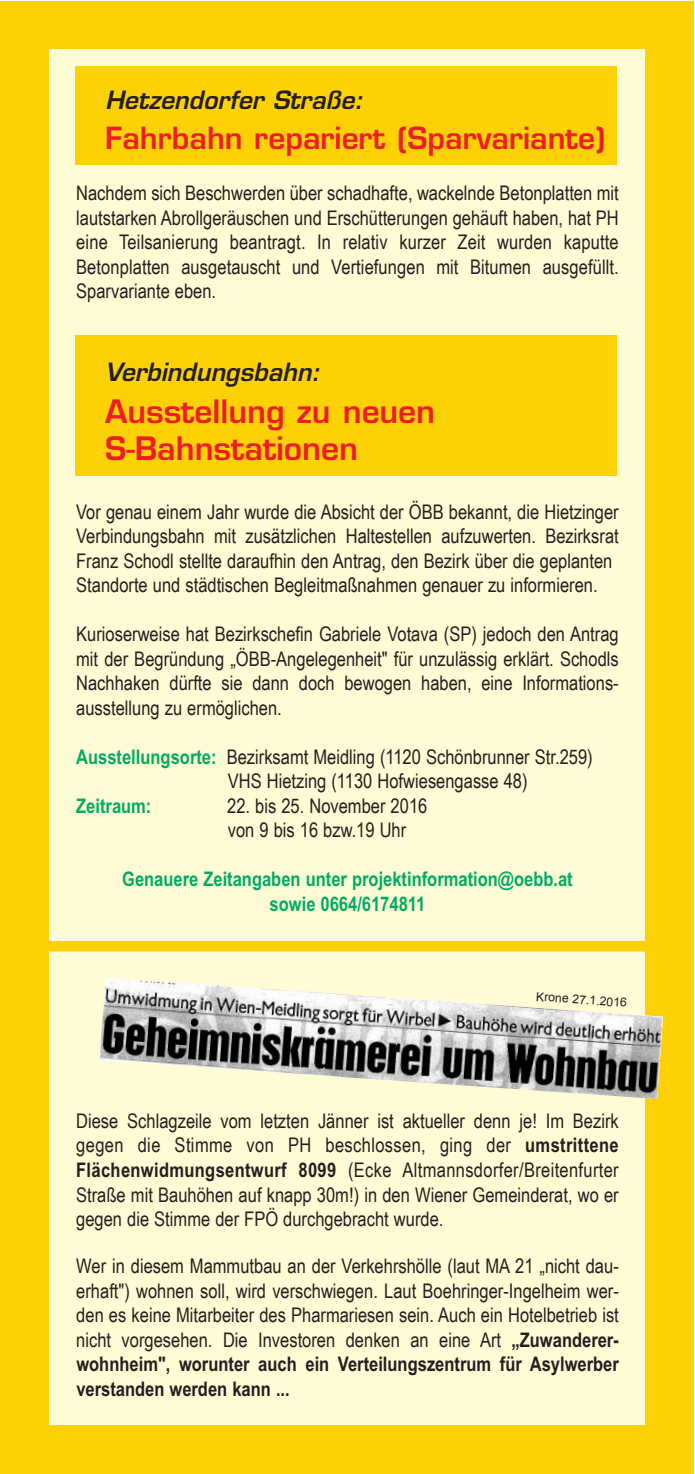
<style>
.page{position:relative;width:695px;height:1474px;background:#fff}
.page>*{position:absolute;margin:0;border:0;box-sizing:border-box;transform-origin:0 0}
.t1{font:600 31.5px/37.8px "Eurostile";color:#ee1d23}
.t2{font:600 29.75px "Eurostile";color:#ee1d23}
.t3{font:italic 600 24.5px "Eurostile";color:#231f20}
.t4{font:20.12px/24.5px "Arial Narrow";color:#231f20;text-align:justify}
.t5{font:700 20.12px/24.5px "Arial Narrow";color:#00ab66;text-align:center}
.t6{font:12.25px "Arial";color:#231f20}
.s1{font-weight:700;color:#00ab66}
.s2{font-weight:700}
</style>
<div class="page">
<div style="left:0;top:2px;width:693px;height:1471px;background:#fed105"></div>
<div style="left:50px;top:50px;width:595px;height:1374px;background:#fffbd5"></div>
<div style="left:76px;top:67px;width:541px;height:98px;background:#fed105"></div>
<div style="left:76px;top:335px;width:541px;height:140px;background:#fed105"></div>
<img style="left:99px;top:977px;width:564px;height:122px">
<div style="left:40px;top:941px;width:620px;height:10px;background:#fed105"></div>
<p class="t3" style="left:105px;top:84px;width:259px">Hetzendorfer Straße:</p>
<h2 class="t2" style="left:105px;top:120px;width:501px">Fahrbahn repariert (Sparvariante)</h2>
<p class="t4" style="left:76px;top:180px;width:544px">Nachdem sich Beschwerden über schadhafte, wackelnde Betonplatten mit lautstarken Abrollgeräuschen und Erschütterungen gehäuft haben, hat PH eine Teilsanierung beantragt. In relativ kurzer Zeit wurden kaputte Betonplatten ausgetauscht und Vertiefungen mit Bitumen ausgefüllt.<br>Sparvariante eben.</p>
<p class="t3" style="left:105px;top:356px;width:216px">Verbindungsbahn:</p>
<h1 class="t1" style="left:105px;top:392px;width:331px">Ausstellung zu neuen<br>S-Bahnstationen</h1>
<p class="t4" style="left:76px;top:499px;width:544px;text-align:left">Vor genau einem Jahr wurde die Absicht der ÖBB bekannt, die Hietzinger Verbindungsbahn mit zusätzlichen Haltestellen aufzuwerten. Bezirksrat Franz Schodl stellte daraufhin den Antrag, den Bezirk über die geplanten Standorte und städtischen Begleitmaßnahmen genauer zu informieren.</p>
<p class="t4" style="left:76px;top:621px;width:544px">Kurioserweise hat Bezirkschefin Gabriele Votava (SP) jedoch den Antrag mit der Begründung „ÖBB-Angelegenheit" für unzulässig erklärt. Schodls Nachhaken dürfte sie dann doch bewogen haben, eine Informations&shy;ausstellung zu ermöglichen.</p>
<p class="t4" style="left:228px;top:744px;width:366px;text-indent:-151px"><span class="s1">Ausstellungsorte:</span> Bezirksamt Meidling (1120 Schönbrunner Str.259)<br>VHS Hietzing (1130 Hofwiesengasse 48)</p>
<p class="t5" style="left:76px;top:793px;width:77px">Zeitraum:</p>
<p class="t4" style="left:227px;top:793px;width:202px">22. bis 25. November 2016 von 9 bis 16 bzw.19 Uhr</p>
<p class="t5" style="left:122px;top:866px;width:452px">Genauere Zeitangaben unter projektinformation@oebb.at sowie 0664/6174811</p>
<p class="t6" style="left:536px;top:989px;width:92px;rotate:4deg">Krone 27.1.2016</p>
<p class="t4" style="left:76px;top:1108px;width:544px">Diese Schlagzeile vom letzten Jänner ist aktueller denn je! Im Bezirk gegen die Stimme von PH beschlossen, ging der <span class="s2">umstrittene Flächenwidmungsentwurf 8099</span> (Ecke Altmannsdorfer/Breitenfurter Straße mit Bauhöhen auf knapp 30m!) in den Wiener Gemeinderat, wo er gegen die Stimme der FPÖ durchgebracht wurde.</p>
<p class="t4" style="left:76px;top:1253px;width:544px">Wer in diesem Mammutbau an der Verkehrshölle (laut MA 21 „nicht dau&shy;erhaft") wohnen soll, wird verschwiegen. Laut Boehringer-Ingelheim wer&shy;den es keine Mitarbeiter des Pharmariesen sein. Auch ein Hotelbetrieb ist nicht vorgesehen. Die Investoren denken an eine Art <span class="s2">„Zuwanderer&shy;wohnheim", worunter auch ein Verteilungszentrum für Asylwerber verstanden werden kann ...</span></p>
</div>
